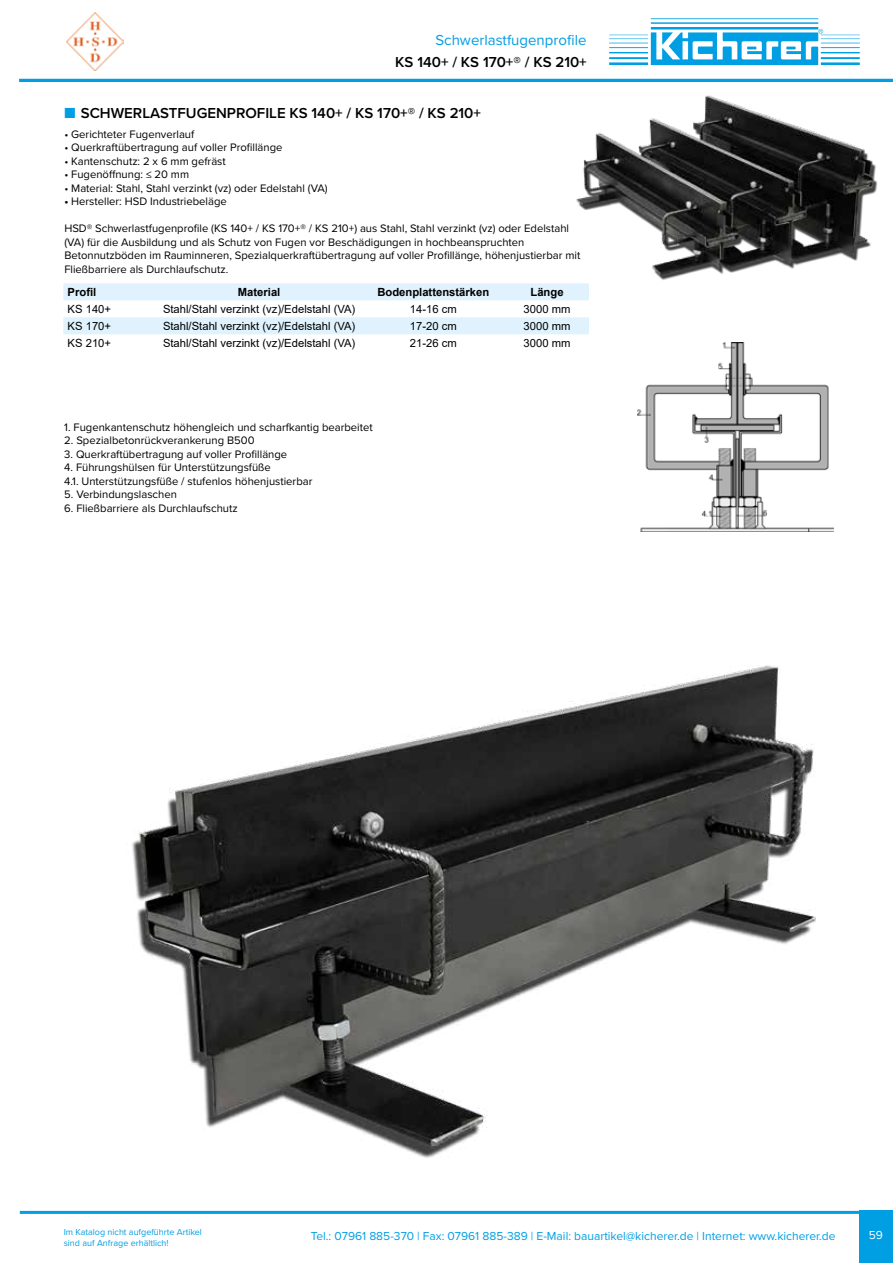
<style>
.page{position:relative;width:893px;height:1263px;background:#fff}
.page>*{position:absolute;margin:0;border:0;box-sizing:border-box;transform-origin:0 0}
.t1{font:600 15px "Proxima Nova";color:#000}
.t2{font:15px "Proxima Nova";color:#009ee3}
.t3{font:12px "Proxima Nova";color:#009ee3}
.t4{font:12px "Proxima Nova";color:#fff}
.t5{font:11.25px/13.5px "Proxima Nova";color:#000}
.t6{font:11.25px "Arial";color:#000}
.t7{font:700 11.25px "Arial";color:#000}
.t8{font:9px/10.8px "Proxima Nova";color:#009ee3}
.s1{font-weight:700}
</style>
<div class="page">
<hr style="left:19px;top:79px;width:874px;height:3px;background:#009ee3">
<div style="left:859px;top:1211px;width:34px;height:52px;background:#009ee3"></div>
<hr style="left:20px;top:1211px;width:873px;height:3px;background:#009ee3">
<img style="left:66px;top:13px;width:58px;height:57px">
<svg style="left:63px;top:283px;width:526px;height:51px"></svg>
<img style="left:558px;top:65px;width:335px;height:246px">
<img style="left:637px;top:343px;width:196px;height:188px">
<img style="left:132px;top:665px;width:684px;height:493px">
<svg style="left:609px;top:18px;width:251px;height:47px"></svg>
<h1 class="t2" style="left:435px;top:29px;width:152px">Schwerlastfugenprofile</h1>
<h1 class="t1" style="left:395px;top:51px;width:193px">KS 140+ / KS 170+® / KS 210+</h1>
<h1 class="t1" style="left:81px;top:102px;width:402px">SCHWERLASTFUGENPROFILE KS 140+ / KS 170+® / KS 210+</h1>
<p class="t5" style="left:64px;top:127px;width:131px">• Gerichteter Fugenverlauf</p>
<p class="t5" style="left:64px;top:140px;width:220px">• Querkraftübertragung auf voller Profillänge</p>
<p class="t5" style="left:64px;top:154px;width:163px">• Kantenschutz: 2 x 6 mm gefräst</p>
<p class="t5" style="left:64px;top:167px;width:126px">• Fugenöffnung: ≤ 20 mm</p>
<p class="t5" style="left:64px;top:181px;width:265px">• Material: Stahl, Stahl verzinkt (vz) oder Edelstahl (VA)</p>
<p class="t5" style="left:64px;top:194px;width:164px"><span class="s1">•</span> Hersteller: HSD Industriebeläge</p>
<p class="t5" style="left:64px;top:221px;width:517px">HSD® Schwerlastfugenprofile (KS 140+ / KS 170+® / KS 210+) aus Stahl, Stahl verzinkt (vz) oder Edelstahl (VA) für die Ausbildung und als Schutz von Fugen vor Beschädigungen in hochbeanspruchten Betonnutzböden im Rauminneren, Spezialquerkraftübertragung auf voller Profillänge, höhenjustierbar mit Fließbarriere als Durchlaufschutz.</p>
<p class="t7" style="left:68px;top:284px;width:30px">Profil</p>
<p class="t7" style="left:238px;top:284px;width:44px">Material</p>
<p class="t7" style="left:377px;top:284px;width:113px">Bodenplattenstärken</p>
<p class="t7" style="left:530px;top:284px;width:35px">Länge</p>
<p class="t6" style="left:68px;top:301px;width:45px">KS 140+</p>
<p class="t6" style="left:163px;top:301px;width:194px">Stahl/Stahl verzinkt (vz)/Edelstahl (VA)</p>
<p class="t6" style="left:410px;top:301px;width:48px">14-16 cm</p>
<p class="t6" style="left:524px;top:301px;width:48px">3000 mm</p>
<p class="t6" style="left:68px;top:318px;width:45px">KS 170+</p>
<p class="t6" style="left:163px;top:318px;width:194px">Stahl/Stahl verzinkt (vz)/Edelstahl (VA)</p>
<p class="t6" style="left:410px;top:318px;width:48px">17-20 cm</p>
<p class="t6" style="left:524px;top:318px;width:48px">3000 mm</p>
<p class="t6" style="left:68px;top:335px;width:45px">KS 210+</p>
<p class="t6" style="left:163px;top:335px;width:194px">Stahl/Stahl verzinkt (vz)/Edelstahl (VA)</p>
<p class="t6" style="left:410px;top:335px;width:48px">21-26 cm</p>
<p class="t6" style="left:524px;top:335px;width:48px">3000 mm</p>
<p class="t5" style="left:64px;top:420px;width:310px">1. Fugenkantenschutz höhengleich und scharfkantig bearbeitet</p>
<p class="t5" style="left:64px;top:433px;width:192px">2. Spezialbetonrückverankerung B500</p>
<p class="t5" style="left:64px;top:447px;width:225px">3. Querkraftübertragung auf voller Profillänge</p>
<p class="t5" style="left:64px;top:460px;width:250px">4. Führungshülsen für Unterstützungsfüße<br>4.1. Unterstützungsfüße / stufenlos höhenjustierbar</p>
<p class="t5" style="left:64px;top:487px;width:114px">5. Verbindungslaschen</p>
<p class="t5" style="left:64px;top:501px;width:175px">6. Fließbarriere als Durchlaufschutz</p>
<p class="t8" style="left:64px;top:1226px;width:140px">Im Katalog nicht aufgeführte Artikel sind auf Anfrage erhältlich!</p>
<p class="t3" style="left:311px;top:1226px;width:526px">Tel.: 07961 885-370 | Fax: 07961 885-389 | E-Mail: bauartikel@kicherer.de | Internet: www.kicherer.de</p>
<p class="t4" style="left:869px;top:1226px;width:16px">59</p>
</div>
